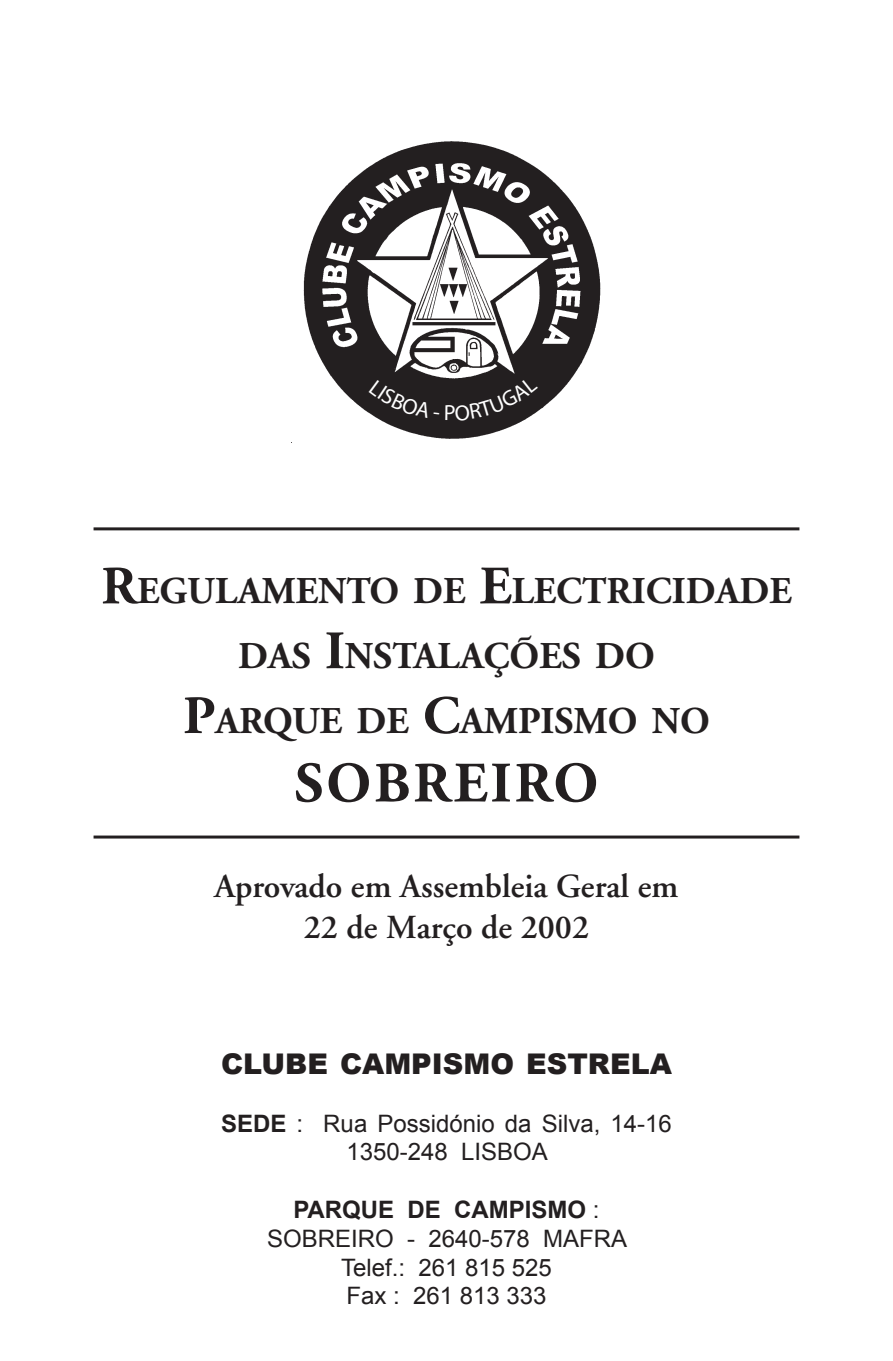
<style>
.page{position:relative;width:893px;height:1361px;background:#fff}
.page>*{position:absolute;margin:0;border:0;box-sizing:border-box;transform-origin:0 0}
.t1{font:700 57px "Adobe Garamond";color:#231f20}
.t2{font:700 37.8px/64.8px "Adobe Garamond";color:#231f20;text-align:center}
.t3{font:600 33.6px "Adobe Garamond";color:#231f20}
.t4{font:900 28.5px "Arial";color:#231f20}
.t5{font:24px "Arial";color:#231f20}
.t6{font:700 24px "Arial";color:#231f20}
.s1{font-size:54px}
.s2{font-weight:700}
.s3{font-weight:400}
</style>
<div class="page">
<img style="left:303px;top:141px;width:298px;height:298px">
<hr style="left:94px;top:527px;width:705px;height:3px;background:#231f20">
<hr style="left:94px;top:835px;width:705px;height:3px;background:#231f20">
<div style="left:369px;top:380px;width:70px;height:38px;background:#231f20"></div>
<div style="left:446px;top:376px;width:92px;height:45px;background:#231f20"></div>
<p class="t2" style="left:101px;top:560px;width:692px"><span class="s1">R</span>EGULAMENTO DE <span class="s1">E</span>LECTRICIDADE<br>DAS <span class="s1">I</span>NSTALAÇÕES DO</p>
<p class="t2" style="left:183px;top:689px;width:528px"><span class="s1">P</span>ARQUE DE <span class="s1">C</span>AMPISMO NO</p>
<p class="t1" style="left:295px;top:752px;width:301px">SOBREIRO</p>
<p class="t3" style="left:215px;top:868px;width:465px">Aprovado em Assembleia Geral em</p>
<p class="t3" style="left:304px;top:908px;width:287px">22 de Março de 2002</p>
<p class="t4" style="left:221px;top:1048px;width:452px">CLUBE CAMPISMO ESTRELA</p>
<p class="t5" style="left:221px;top:1107px;width:452px"><span class="s2">SEDE</span> : Rua Possidónio da Silva, 14-16</p>
<p class="t5" style="left:346px;top:1136px;width:203px">1350-248 LISBOA</p>
<p class="t6" style="left:293px;top:1193px;width:308px">PARQUE DE CAMPISMO <span class="s3">:</span></p>
<p class="t5" style="left:267px;top:1222px;width:362px">SOBREIRO - 2640-578 MAFRA</p>
<p class="t5" style="left:341px;top:1251px;width:212px">Telef.: 261 815 525</p>
<p class="t5" style="left:346px;top:1280px;width:202px">Fax : 261 813 333</p>
</div>
